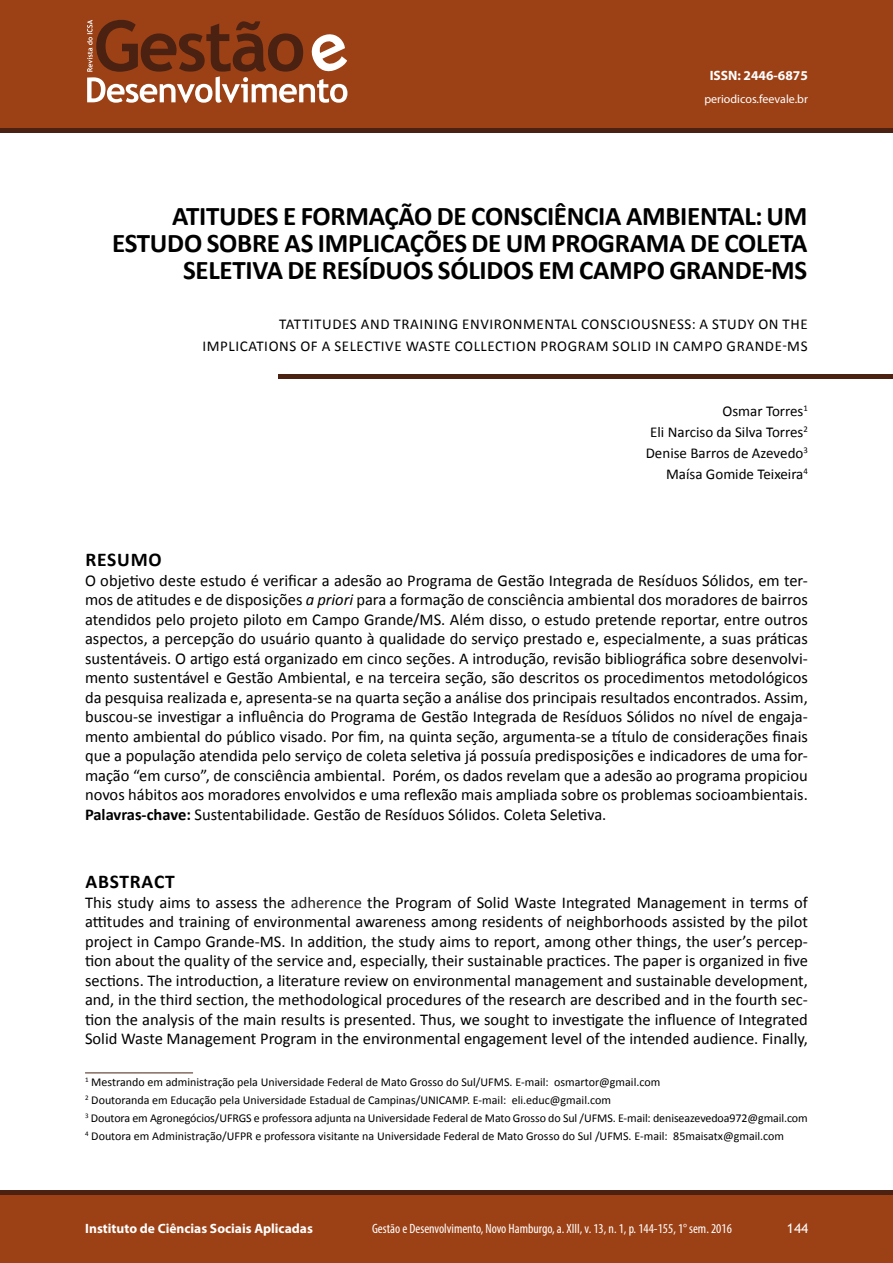
<style>
.page{position:relative;width:893px;height:1263px;background:#fff}
.page>*{position:absolute;margin:0;border:0;box-sizing:border-box;transform-origin:0 0}
.t1{font:700 27px/27px "Calibri";letter-spacing:-.01em;color:#000;text-align:right}
.t2{font:700 19.5px "Calibri";letter-spacing:.04em;color:#000}
.t3{font:16.5px/19.5px "Calibri";color:#000;text-align:justify}
.t4{font:15px/22.5px "Calibri";letter-spacing:.04em;color:#000;text-align:right}
.t5{font:15px/21px "Calibri";color:#000;text-align:right}
.t6{font:condensed 13.5px "Myriad Pro";color:#fff}
.t7{font:700 13.5px "Myriad Pro";color:#fff}
.t8{font:13.5px "Trebuchet MS";color:#fff}
.t9{font:12px/17.7px "Calibri";color:#000}
.t10{font:12px "Myriad Pro";color:#fff}
.s1{font-style:italic}
.s2{font-weight:700}
.s3{color:#212121}
</style>
<div class="page">
<div style="left:0;top:0;width:893px;height:129px;background:#9c4116"></div>
<svg style="left:87px;top:20px;width:260px;height:83px"></svg>
<div style="left:0;top:1193px;width:893px;height:70px;background:#9c4116"></div>
<div style="left:0;top:1190px;width:893px;height:5px;background:#4b2112"></div>
<hr style="left:0;top:129px;width:893px;height:4px;background:#4b2112">
<hr style="left:85px;top:1072px;width:108px;height:1px;background:#4b2112">
<div style="left:279px;top:374px;width:614px;height:5px;background:#4b2112"></div>
<p class="t7" style="left:710px;top:67px;width:100px">ISSN: 2446-6875</p>
<p class="t10" style="left:704px;top:91px;width:105px">periodicos.feevale.br</p>
<h1 class="t1" style="left:112px;top:203px;width:697px">ATITUDES E FORMAÇÃO DE CONSCIÊNCIA AMBIENTAL: UM<br>ESTUDO SOBRE AS IMPLICAÇÕES DE UM PROGRAMA DE COLETA<br>SELETIVA DE RESÍDUOS SÓLIDOS EM CAMPO GRANDE-MS</h1>
<p class="t4" style="left:202px;top:312px;width:607px">TATTITUDES AND TRAINING ENVIRONMENTAL CONSCIOUSNESS: A STUDY ON THE<br>IMPLICATIONS OF A SELECTIVE WASTE COLLECTION PROGRAM SOLID IN CAMPO GRANDE-MS</p>
<p class="t5" style="left:646px;top:400px;width:164px">Osmar Torres<sup>1<br></sup>Eli Narciso da Silva Torres<sup>2<br></sup>Denise Barros de Azevedo<sup>3<br></sup>Maísa Gomide Teixeira<sup>4</sup></p>
<p class="t2" style="left:85px;top:547px;width:78px">RESUMO</p>
<p class="t3" style="left:85px;top:571px;width:724px">O objetivo deste estudo é verificar a adesão ao Programa de Gestão Integrada de Resíduos Sólidos, em ter&shy;mos de atitudes e de disposições <span class="s1">a priori</span> para a formação de consciência ambiental dos moradores de bairros atendidos pelo projeto piloto em Campo Grande/MS. Além disso, o estudo pretende reportar, entre outros aspectos, a percepção do usuário quanto à qualidade do serviço prestado e, especialmente, a suas práticas sustentáveis. O artigo está organizado em cinco seções. A introdução, revisão bibliográfica sobre desenvolvi&shy;mento sustentável e Gestão Ambiental, e na terceira seção, são descritos os procedimentos metodológicos da pesquisa realizada e, apresenta-se na quarta seção a análise dos principais resultados encontrados. Assim, buscou-se investigar a influência do Programa de Gestão Integrada de Resíduos Sólidos no nível de engaja&shy;mento ambiental do público visado. Por fim, na quinta seção, argumenta-se a título de considerações finais que a população atendida pelo serviço de coleta seletiva já possuía predisposições e indicadores de uma for&shy;mação “em curso”, de consciência ambiental. Porém, os dados revelam que a adesão ao programa propiciou novos hábitos aos moradores envolvidos e uma reflexão mais ampliada sobre os problemas socioambientais.<br><span class="s2">Palavras-chave:</span> Sustentabilidade. Gestão de Resíduos Sólidos. Coleta Seletiva.</p>
<p class="t2" style="left:85px;top:869px;width:91px">ABSTRACT</p>
<p class="t3" style="left:85px;top:892px;width:724px">This study aims to assess the <span class="s3">adherence</span> the Program of Solid Waste Integrated Management in terms of attitudes and training of environmental awareness among residents of neighborhoods assisted by the pilot project in Campo Grande-MS. In addition, the study aims to report, among other things, the user’s percep&shy;tion about the quality of the service and, especially, their sustainable practices. The paper is organized in five sections. The introduction, a literature review on environmental management and sustainable development, and, in the third section, the methodological procedures of the research are described and in the fourth sec&shy;tion the analysis of the main results is presented. Thus, we sought to investigate the influence of Integrated Solid Waste Management Program in the environmental engagement level of the intended audience. Finally,</p>
<p class="t9" style="left:85px;top:1073px;width:724px"><sup>1</sup> Mestrando em administração pela Universidade Federal de Mato Grosso do Sul/UFMS. E-mail: osmartor@gmail.com<br><sup>2</sup> Doutoranda em Educação pela Universidade Estadual de Campinas/UNICAMP. E-mail: eli.educ@gmail.com<br><sup>3</sup> Doutora em Agronegócios/UFRGS e professora adjunta na Universidade Federal de Mato Grosso do Sul /UFMS. E-mail: deniseazevedoa972@gmail.com <sup>4</sup> Doutora em Administração/UFPR e professora visitante na Universidade Federal de Mato Grosso do Sul /UFMS. E-mail: 85maisatx@gmail.com</p>
<p class="t7" style="left:85px;top:1220px;width:229px">Instituto de Ciências Sociais Aplicadas</p>
<p class="t6" style="left:372px;top:1220px;width:361px">Gestão e Desenvolvimento, Novo Hamburgo, a. XIII, v. 13, n. 1, p. 144-155, 1° sem. 2016</p>
<p class="t8" style="left:787px;top:1220px;width:23px">144</p>
</div>
